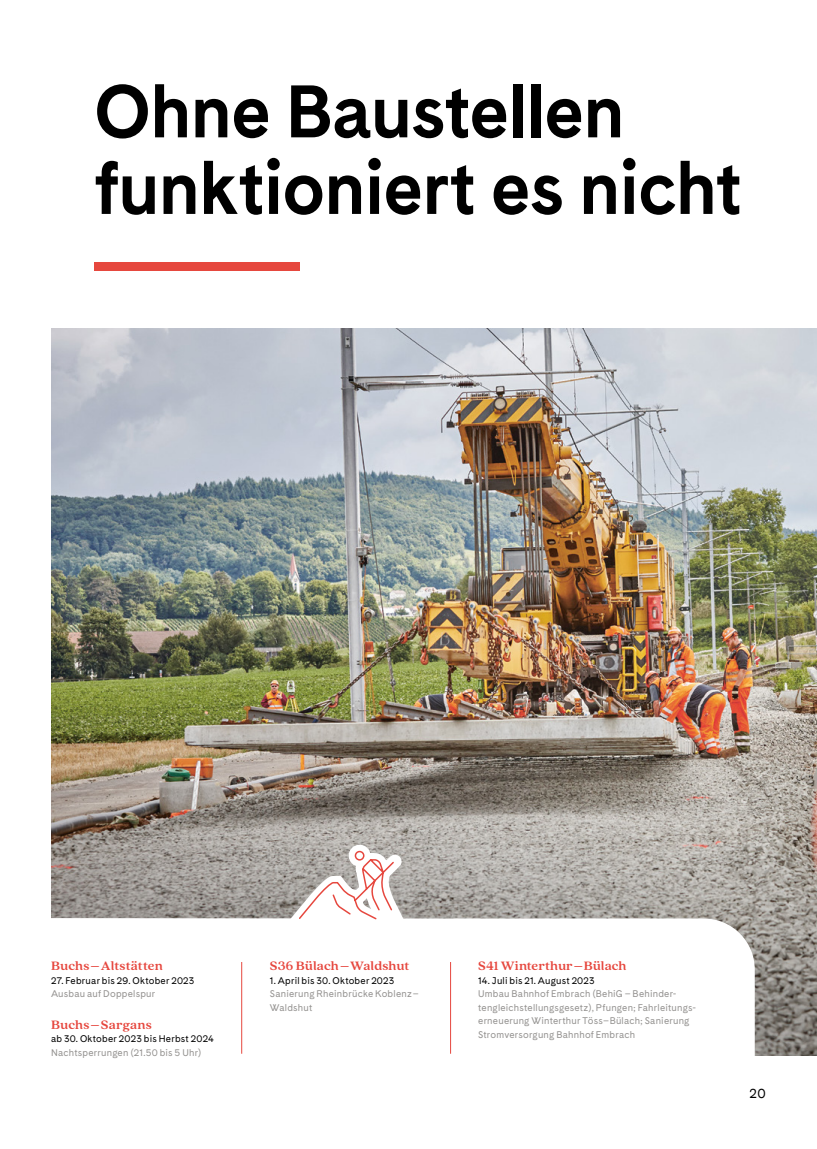
<style>
.page{position:relative;width:817px;height:1149px;background:#fff}
.page>*{position:absolute;margin:0;border:0;box-sizing:border-box;transform-origin:0 0}
.t1{font:700 69px/76.5px "Cadiz";letter-spacing:-.015em;color:#000}
.t2{font:700 13.5px "Quincy CF";letter-spacing:.005em;color:#e6473e}
.t3{font:12.3px "Cadiz";color:#000}
.t4{font:9px/13.5px "Cadiz";letter-spacing:.025em;color:#949290}
.t5{font:9px "Cadiz";letter-spacing:.025em;color:#000}
</style>
<div class="page">
<img style="left:51px;top:329px;width:765px;height:725px">
<svg style="left:51px;top:917px;width:703px;height:137px"></svg>
<hr style="left:450px;top:961px;width:1px;height:92px;background:#e6473e">
<hr style="left:241px;top:961px;width:1px;height:92px;background:#e6473e">
<div style="left:94px;top:262px;width:205px;height:9px;background:#e6473e"></div>
<svg style="left:275px;top:837px;width:140px;height:106px"></svg>
<h1 class="t1" style="left:94px;top:75px;width:649px">Ohne Baustellen funktioniert es nicht</h1>
<h2 class="t2" style="left:51px;top:956px;width:113px">Buchs–Altstätten</h2>
<p class="t5" style="left:51px;top:973px;width:145px">27. Februar bis 29. Oktober 2023</p>
<p class="t4" style="left:51px;top:987px;width:106px">Ausbau auf Doppelspur</p>
<h2 class="t2" style="left:51px;top:1014px;width:102px">Buchs–Sargans</h2>
<p class="t5" style="left:51px;top:1032px;width:164px">ab 30. Oktober 2023 bis Herbst 2024</p>
<p class="t4" style="left:51px;top:1045px;width:152px">Nachtsperrungen (21.50 bis 5 Uhr)</p>
<h2 class="t2" style="left:270px;top:956px;width:141px">S36 Bülach–Waldshut</h2>
<p class="t5" style="left:270px;top:973px;width:126px">1. April bis 30. Oktober 2023</p>
<p class="t4" style="left:270px;top:987px;width:150px">Sanierung Rheinbrücke Koblenz–<br>Waldshut</p>
<h2 class="t2" style="left:478px;top:956px;width:149px">S41 Winterthur–Bülach</h2>
<p class="t5" style="left:478px;top:973px;width:118px">14. Juli bis 21. August 2023</p>
<p class="t4" style="left:478px;top:987px;width:218px">Umbau Bahnhof Embrach (BehiG – Behinder&shy;tengleichstellungsgesetz), Pfungen; Fahrleitungs&shy;erneuerung Winterthur Töss–Bülach; Sanierung Stromversorgung Bahnhof Embrach</p>
<h3 class="t3" style="left:749px;top:1084px;width:18px">20</h3>
</div>
